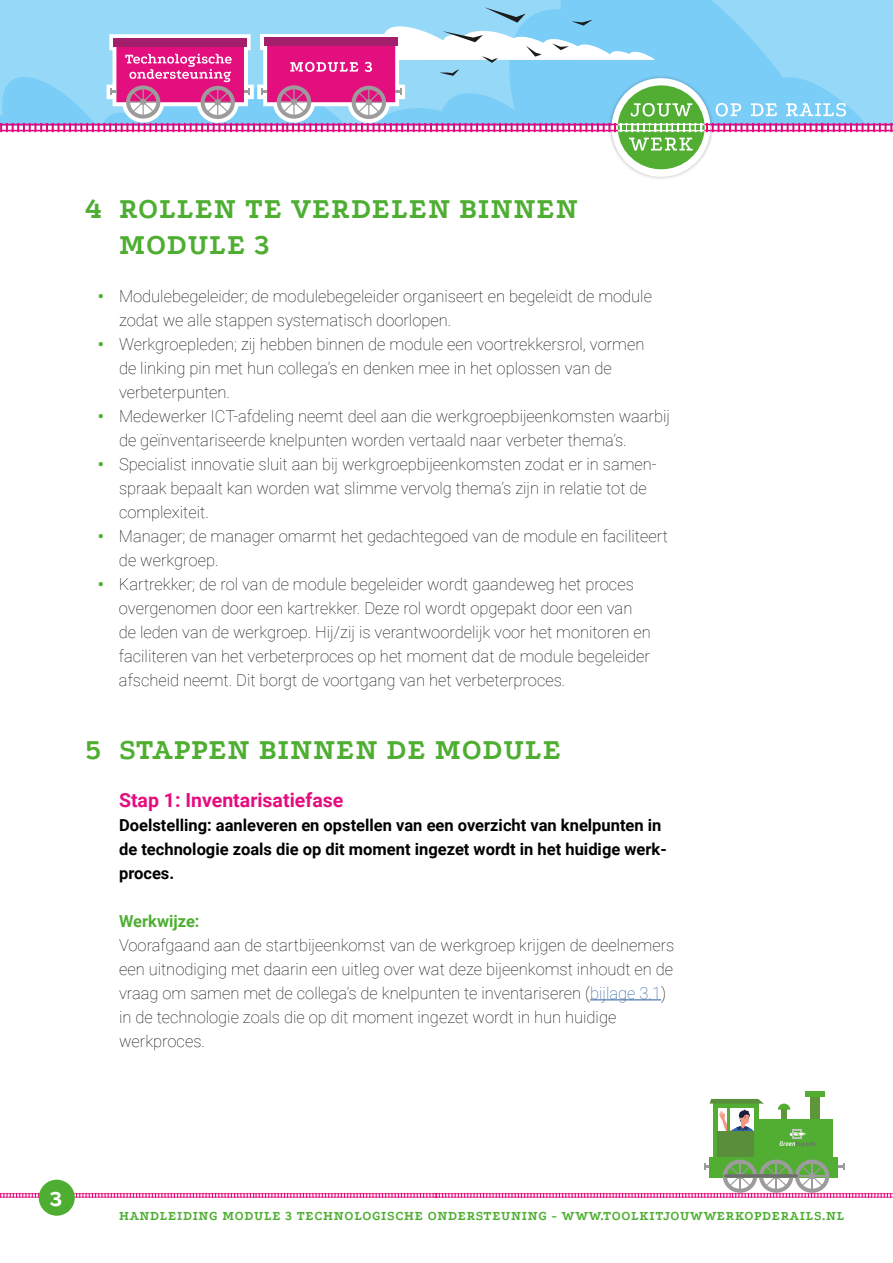
<style>
.page{position:relative;width:893px;height:1263px;background:#fff}
.page>*{position:absolute;margin:0;border:0;box-sizing:border-box;transform-origin:0 0}
.t1{font:30px/36px "Podkova";letter-spacing:.03em;color:#4eae32}
.t2{font:24px "Podkova";color:#fff}
.t3{font:700 19.5px "Roboto";color:#e50d7e}
.t4{font:100 16.5px/24px "Roboto";color:#000}
.t5{font:700 16.5px/24px "Roboto";color:#000}
.t6{font:700 16.5px "Roboto";color:#4eae32}
.t7{font:13.5px "Podkova";letter-spacing:.05em;color:#4eae32}
.s1{font-weight:900;color:#4eae32}
.s2{color:#275b9b}
</style>
<div class="page">
<div style="left:805px;top:1091px;width:20px;height:6px;background:#51ae33"></div>
<div style="left:810px;top:1097px;width:9px;height:22px;background:#5e963a"></div>
<svg style="left:0;top:1099px;width:893px;height:99px"></svg>
<div style="left:39px;top:1180px;width:36px;height:36px;background:#4eae32;border-radius:50%"></div>
<svg style="left:0;top:0;width:893px;height:7px;background:#91d6f7"></svg>
<svg style="left:0;top:7px;width:893px;height:162px"></svg>
<hr style="left:590px;top:999px;width:71px;height:1px;background:#275b9b">
<h1 class="t1" style="left:119px;top:190px;width:460px;text-indent:-34px">4 ROLLEN TE VERDELEN BINNEN<br>MODULE 3</h1>
<p class="t4" style="left:119px;top:283px;width:534px;text-indent:-21px"><span class="s1">•</span> Modulebegeleider; de modulebegeleider organiseert en begeleidt de module zodat we alle stappen systematisch doorlopen.</p>
<p class="t4" style="left:119px;top:331px;width:527px;text-indent:-21px"><span class="s1">•</span> Werkgroepleden; zij hebben binnen de module een voortrekkersrol, vormen de linking pin met hun collega’s en denken mee in het oplossen van de verbeterpunten.</p>
<p class="t4" style="left:119px;top:403px;width:553px;text-indent:-21px"><span class="s1">•</span> Medewerker ICT-afdeling neemt deel aan die werkgroepbijeenkomsten waarbij de geïnventariseerde knelpunten worden vertaald naar verbeter thema’s.</p>
<p class="t4" style="left:119px;top:451px;width:539px;text-indent:-21px"><span class="s1">•</span> Specialist innovatie sluit aan bij werkgroepbijeenkomsten zodat er in samen&shy;spraak bepaalt kan worden wat slimme vervolg thema’s zijn in relatie tot de complexiteit.</p>
<p class="t4" style="left:119px;top:523px;width:550px;text-indent:-21px"><span class="s1">•</span> Manager; de manager omarmt het gedachtegoed van de module en faciliteert de werkgroep.</p>
<p class="t4" style="left:119px;top:571px;width:533px;text-indent:-21px"><span class="s1">•</span> Kartrekker; de rol van de module begeleider wordt gaandeweg het proces overgenomen door een kartrekker. Deze rol wordt opgepakt door een van de leden van de werkgroep. Hij/zij is verantwoordelijk voor het monitoren en faciliteren van het verbeterproces op het moment dat de module begeleider afscheid neemt. Dit borgt de voortgang van het verbeterproces.</p>
<h1 class="t1" style="left:85px;top:731px;width:477px">5 STAPPEN BINNEN DE MODULE</h1>
<p class="t3" style="left:119px;top:786px;width:226px">Stap 1: Inventarisatiefase</p>
<p class="t5" style="left:119px;top:812px;width:549px">Doelstelling: aanleveren en opstellen van een overzicht van knelpunten in de technologie zoals die op dit moment ingezet wordt in het huidige werk&shy;proces.</p>
<p class="t6" style="left:119px;top:909px;width:82px">Werkwijze:</p>
<p class="t4" style="left:119px;top:932px;width:557px">Voorafgaand aan de startbijeenkomst van de werkgroep krijgen de deelnemers een uitnodiging met daarin een uitleg over wat deze bijeenkomst inhoudt en de vraag om samen met de collega’s de knelpunten te inventariseren (<span class="s2">bijlage 3.1</span>) in de technologie zoals die op dit moment ingezet wordt in hun huidige werkproces.</p>
<h2 class="t2" style="left:50px;top:1182px;width:14px">3</h2>
<p class="t7" style="left:119px;top:1207px;width:727px">HANDLEIDING MODULE 3 TECHNOLOGISCHE ONDERSTEUNING - WWW.TOOLKITJOUWWERKOPDERAILS.NL</p>
</div>
